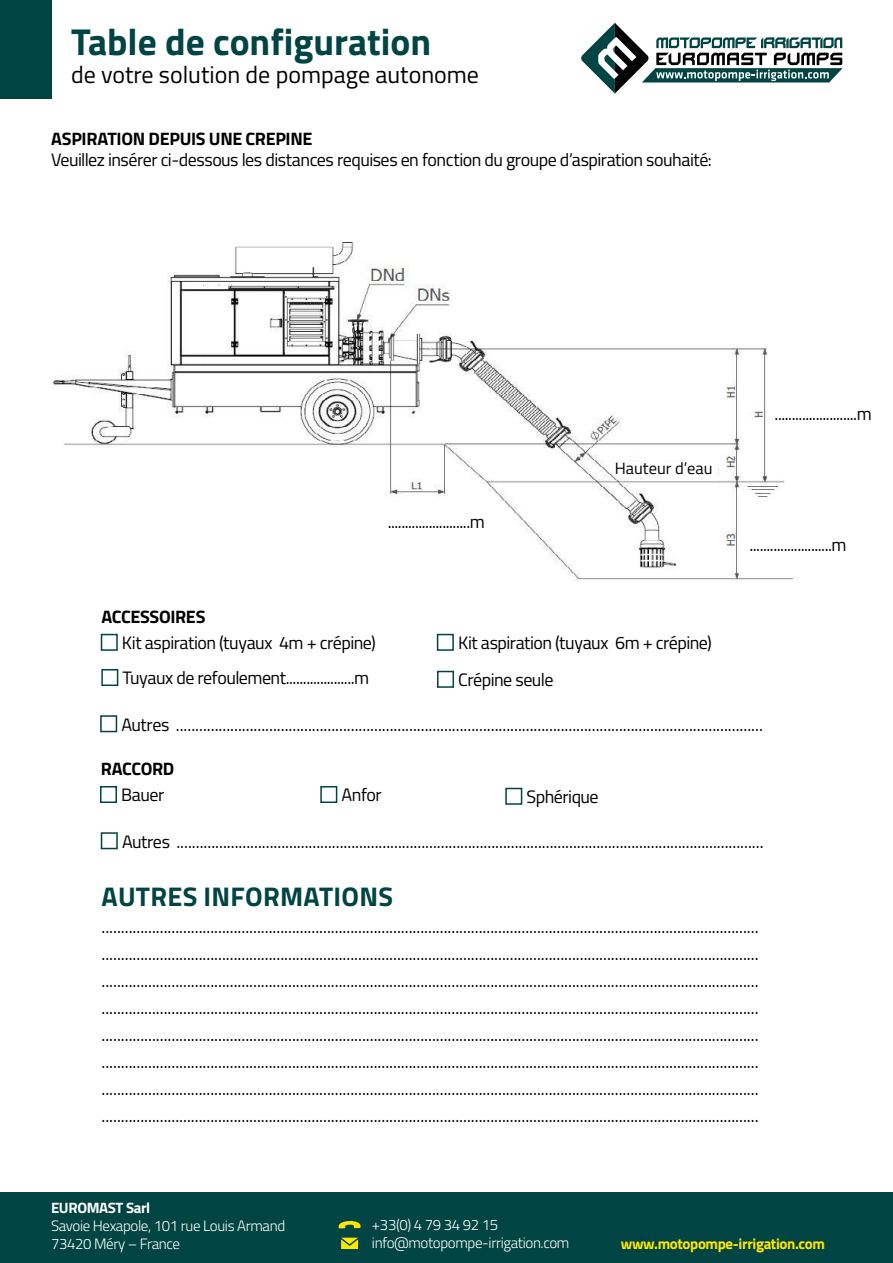
<style>
.page{position:relative;width:893px;height:1263px;background:#fff}
.page>*{position:absolute;margin:0;border:0;box-sizing:border-box;transform-origin:0 0}
.t1{font:700 37.5px "Titillium";color:#004443}
.t2{font:700 27px "Titillium";letter-spacing:.01em;color:#004443}
.t3{font:24px "Titillium";color:#000}
.t4{font:18px/27px "Titillium";letter-spacing:-.03em;color:#000}
.t5{font:700 18px "Titillium";letter-spacing:-.02em;color:#000}
.t6{font:16.5px "Titillium";color:#000}
.t7{font:300 15px/18px "Titillium";letter-spacing:-.025em;color:#fff}
.t8{font:700 15px "Titillium";letter-spacing:-.025em;color:#ffe700}
.t9{font:700 15px "Titillium";letter-spacing:-.025em;color:#fff}
</style>
<div class="page">
<div style="left:0;top:1192px;width:893px;height:71px;background:#004443"></div>
<svg style="left:341px;top:1237px;width:17px;height:12px"></svg>
<svg style="left:339px;top:1221px;width:22px;height:7px"></svg>
<svg style="left:581px;top:23px;width:262px;height:71px"></svg>
<div style="left:0;top:0;width:51px;height:99px;background:#004443"></div>
<img style="left:51px;top:242px;width:743px;height:340px">
<div style="left:628px;top:462px;width:90px;height:18px;background:#fff"></div>
<div style="left:101px;top:634px;width:17px;height:17px;border:2px solid #004443"></div>
<div style="left:437px;top:634px;width:17px;height:17px;border:1px solid #004443"></div>
<div style="left:437px;top:671px;width:17px;height:17px;border:2px solid #004443"></div>
<div style="left:100px;top:786px;width:17px;height:17px;border:1px solid #004443"></div>
<div style="left:101px;top:832px;width:17px;height:17px;border:1px solid #004443"></div>
<div style="left:320px;top:786px;width:17px;height:17px;border:1px solid #004443"></div>
<div style="left:505px;top:788px;width:17px;height:17px;border:2px solid #004443"></div>
<div style="left:101px;top:669px;width:17px;height:17px;border:1px solid #004443"></div>
<div style="left:100px;top:715px;width:17px;height:17px;border:1px solid #004443"></div>
<h1 class="t1" style="left:71px;top:20px;width:362px">Table de configuration</h1>
<h3 class="t3" style="left:71px;top:64px;width:410px">de votre solution de pompage autonome</h3>
<p class="t5" style="left:51px;top:128px;width:263px">ASPIRATION DEPUIS UNE CREPINE</p>
<p class="t4" style="left:51px;top:148px;width:662px">Veuillez insérer ci-dessous les distances requises en fonction du groupe d’aspiration souhaité:</p>
<p class="t5" style="left:101px;top:606px;width:106px">ACCESSOIRES</p>
<p class="t4" style="left:388px;top:510px;width:99px">........................m</p>
<p class="t6" style="left:615px;top:462px;width:99px">Hauteur d’eau</p>
<p class="t4" style="left:775px;top:402px;width:99px">........................m</p>
<p class="t4" style="left:749px;top:533px;width:99px">........................m</p>
<p class="t4" style="left:122px;top:631px;width:256px">Kit aspiration (tuyaux 4m + crépine)</p>
<p class="t4" style="left:458px;top:626px;width:255px;line-height:36.9px">Kit aspiration (tuyaux 6m + crépine)<br>Crépine seule</p>
<p class="t4" style="left:121px;top:712px;width:643px">Autres .......................................................................................................................................................</p>
<p class="t5" style="left:101px;top:758px;width:75px">RACCORD</p>
<p class="t4" style="left:121px;top:783px;width:45px">Bauer</p>
<p class="t4" style="left:122px;top:829px;width:643px">Autres .......................................................................................................................................................</p>
<p class="t4" style="left:123px;top:666px;width:248px">Tuyaux de refoulement....................m</p>
<p class="t4" style="left:342px;top:783px;width:42px">Anfor</p>
<p class="t4" style="left:527px;top:785px;width:74px">Sphérique</p>
<h2 class="t2" style="left:102px;top:880px;width:293px">AUTRES INFORMATIONS</h2>
<p class="t4" style="left:102px;top:915px;width:659px;text-align:justify">......................................................................................................................................................................... ......................................................................................................................................................................... ......................................................................................................................................................................... ......................................................................................................................................................................... ......................................................................................................................................................................... ......................................................................................................................................................................... ......................................................................................................................................................................... .........................................................................................................................................................................</p>
<p class="t9" style="left:51px;top:1198px;width:101px">EUROMAST Sarl</p>
<p class="t7" style="left:51px;top:1218px;width:236px">Savoie Hexapole, 101 rue Louis Armand<br>73420 Méry – France</p>
<p class="t7" style="left:372px;top:1217px;width:199px">+33(0) 4 79 34 92 15 info@motopompe-irrigation.com</p>
<p class="t8" style="left:621px;top:1235px;width:206px">www.motopompe-irrigation.com</p>
</div>
